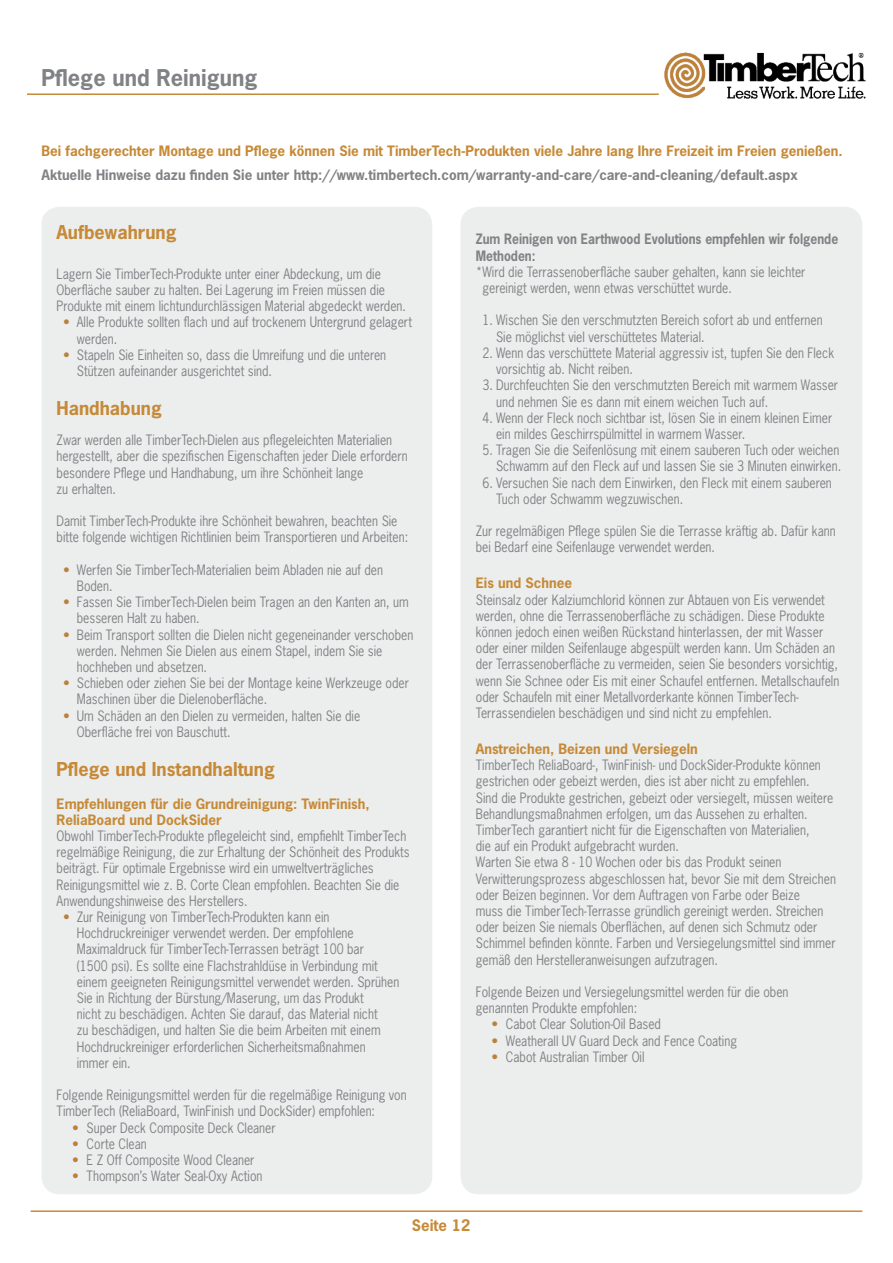
<style>
.page{position:relative;width:893px;height:1263px;background:#fff}
.page>*{position:absolute;margin:0;border:0;box-sizing:border-box;transform-origin:0 0}
.t1{font:700 21.75px "News Gothic Std";color:#808285}
.t2{font:700 18px "News Gothic Std";color:#c68a37}
.t3{font:700 15px "News Gothic Std";color:#c68a37}
.t4{font:13.5px/16.2px "News Gothic Std";color:#808285;scale:.9 1}
.t5{font:700 13.5px/16.2px "News Gothic Std";color:#c68a37}
.t6{font:700 13.5px "News Gothic Std";color:#808285}
.t7{font:700 13.5px/16.2px "News Gothic Std";color:#808285;scale:.9 1}
.s1{color:#bb813b}
</style>
<div class="page">
<hr style="left:27px;top:93px;width:632px;height:2px;background:#c68a37">
<hr style="left:31px;top:1210px;width:831px;height:2px;background:#c68a37">
<img style="left:664px;top:53px;width:201px;height:45px">
<h1 class="t1" style="left:41px;top:63px;width:217px">Pflege und Reinigung</h1>
<p class="t5" style="left:41px;top:143px;width:803px">Bei fachgerechter Montage und Pflege können Sie mit TimberTech-Produkten viele Jahre lang Ihre Freizeit im Freien genießen.</p>
<p class="t6" style="left:41px;top:165px;width:758px">Aktuelle Hinweise dazu finden Sie unter http://www.timbertech.com/warranty-and-care/care-and-cleaning/default.aspx</p>
<h2 class="t2" style="left:57px;top:221px;width:121px">Aufbewahrung</h2>
<p class="t4" style="left:57px;top:265px;width:390px">Lagern Sie TimberTech-Produkte unter einer Abdeckung, um die<br>Oberfläche sauber zu halten. Bei Lagerung im Freien müssen die<br>Produkte mit einem lichtundurchlässigen Material abgedeckt werden.</p>
<p class="t4" style="left:77px;top:314px;width:374px;text-indent:-14px"><span class="s1">•</span> Alle Produkte sollten flach und auf trockenem Untergrund gelagert werden.</p>
<p class="t4" style="left:77px;top:346px;width:345px;text-indent:-14px"><span class="s1">•</span> Stapeln Sie Einheiten so, dass die Umreifung und die unteren<br>Stützen aufeinander ausgerichtet sind.</p>
<h2 class="t2" style="left:57px;top:397px;width:107px">Handhabung</h2>
<p class="t4" style="left:57px;top:432px;width:392px">Zwar werden alle TimberTech-Dielen aus pflegeleichten Materialien hergestellt, aber die spezifischen Eigenschaften jeder Diele erfordern besondere Pflege und Handhabung, um ihre Schönheit lange<br>zu erhalten.</p>
<p class="t4" style="left:57px;top:513px;width:392px">Damit TimberTech-Produkte ihre Schönheit bewahren, beachten Sie bitte folgende wichtigen Richtlinien beim Transportieren und Arbeiten:</p>
<p class="t4" style="left:77px;top:561px;width:342px;text-indent:-14px"><span class="s1">•</span> Werfen Sie TimberTech-Materialien beim Abladen nie auf den<br>Boden.</p>
<p class="t4" style="left:77px;top:594px;width:370px;text-indent:-14px"><span class="s1">•</span> Fassen Sie TimberTech-Dielen beim Tragen an den Kanten an, um besseren Halt zu haben.</p>
<p class="t4" style="left:77px;top:626px;width:375px;text-indent:-14px"><span class="s1">•</span> Beim Transport sollten die Dielen nicht gegeneinander verschoben werden. Nehmen Sie Dielen aus einem Stapel, indem Sie sie hochheben und absetzen.</p>
<p class="t4" style="left:77px;top:675px;width:370px;text-indent:-14px"><span class="s1">•</span> Schieben oder ziehen Sie bei der Montage keine Werkzeuge oder<br>Maschinen über die Dielenoberfläche.</p>
<p class="t4" style="left:77px;top:707px;width:316px;text-indent:-14px"><span class="s1">•</span> Um Schäden an den Dielen zu vermeiden, halten Sie die<br>Oberfläche frei von Bauschutt.</p>
<h2 class="t2" style="left:57px;top:757px;width:220px">Pflege und Instandhaltung</h2>
<p class="t5" style="left:57px;top:795px;width:314px">Empfehlungen für die Grundreinigung: TwinFinish,<br>ReliaBoard und DockSider</p>
<p class="t4" style="left:57px;top:828px;width:394px">Obwohl TimberTech-Produkte pflegeleicht sind, empfiehlt TimberTech regelmäßige Reinigung, die zur Erhaltung der Schönheit des Produkts beiträgt. Für optimale Ergebnisse wird ein umweltverträgliches Reinigungsmittel wie z. B. Corte Clean empfohlen. Beachten Sie die Anwendungshinweise des Herstellers.</p>
<p class="t4" style="left:77px;top:909px;width:360px;text-indent:-14px"><span class="s1">•</span> Zur Reinigung von TimberTech-Produkten kann ein Hochdruckreiniger verwendet werden. Der empfohlene Maximaldruck für TimberTech-Terrassen beträgt 100 bar<br>(1500 psi). Es sollte eine Flachstrahldüse in Verbindung mit einem geeigneten Reinigungsmittel verwendet werden. Sprühen Sie in Richtung der Bürstung/Maserung, um das Produkt<br>nicht zu beschädigen. Achten Sie darauf, das Material nicht<br>zu beschädigen, und halten Sie die beim Arbeiten mit einem Hochdruckreiniger erforderlichen Sicherheitsmaßnahmen immer ein.</p>
<p class="t4" style="left:57px;top:1087px;width:391px">Folgende Reinigungsmittel werden für die regelmäßige Reinigung von<br>TimberTech (ReliaBoard, TwinFinish und DockSider) empfohlen:</p>
<p class="t4" style="left:72px;top:1119px;width:228px"><span class="s1">•</span> Super Deck Composite Deck Cleaner</p>
<p class="t4" style="left:72px;top:1135px;width:85px"><span class="s1">•</span> Corte Clean</p>
<p class="t4" style="left:72px;top:1152px;width:204px"><span class="s1">•</span> E Z Off Composite Wood Cleaner</p>
<p class="t4" style="left:72px;top:1168px;width:213px"><span class="s1">•</span> Thompson’s Water Seal-Oxy Action</p>
<p class="t7" style="left:476px;top:231px;width:404px">Zum Reinigen von Earthwood Evolutions empfehlen wir folgende<br>Methoden:</p>
<p class="t4" style="left:482px;top:264px;width:360px;text-indent:-7px">*Wird die Terrassenoberfläche sauber gehalten, kann sie leichter gereinigt werden, wenn etwas verschüttet wurde.</p>
<p class="t4" style="left:496px;top:312px;width:364px;text-indent:-13px">1. Wischen Sie den verschmutzten Bereich sofort ab und entfernen<br>Sie möglichst viel verschüttetes Material.</p>
<p class="t4" style="left:496px;top:345px;width:377px;text-indent:-13px">2. Wenn das verschüttete Material aggressiv ist, tupfen Sie den Fleck vorsichtig ab. Nicht reiben.</p>
<p class="t4" style="left:496px;top:377px;width:382px;text-indent:-13px">3. Durchfeuchten Sie den verschmutzten Bereich mit warmem Wasser und nehmen Sie es dann mit einem weichen Tuch auf.</p>
<p class="t4" style="left:496px;top:409px;width:375px;text-indent:-13px">4. Wenn der Fleck noch sichtbar ist, lösen Sie in einem kleinen Eimer ein mildes Geschirrspülmittel in warmem Wasser.</p>
<p class="t4" style="left:483px;top:442px;width:400px;text-align:right">5. Tragen Sie die Seifenlösung mit einem sauberen Tuch oder weichen<br>Schwamm auf den Fleck auf und lassen Sie sie 3 Minuten einwirken.</p>
<p class="t4" style="left:496px;top:474px;width:375px;text-indent:-13px">6. Versuchen Sie nach dem Einwirken, den Fleck mit einem sauberen<br>Tuch oder Schwamm wegzuwischen.</p>
<p class="t4" style="left:476px;top:523px;width:401px">Zur regelmäßigen Pflege spülen Sie die Terrasse kräftig ab. Dafür kann bei Bedarf eine Seifenlauge verwendet werden.</p>
<p class="t5" style="left:476px;top:575px;width:98px">Eis und Schnee</p>
<p class="t4" style="left:476px;top:591px;width:405px">Steinsalz oder Kalziumchlorid können zur Abtauen von Eis verwendet werden, ohne die Terrassenoberfläche zu schädigen. Diese Produkte können jedoch einen weißen Rückstand hinterlassen, der mit Wasser oder einer milden Seifenlauge abgespült werden kann. Um Schäden an der Terrassenoberfläche zu vermeiden, seien Sie besonders vorsichtig, wenn Sie Schnee oder Eis mit einer Schaufel entfernen. Metallschaufeln oder Schaufeln mit einer Metallvorderkante können TimberTech-Terrassendielen beschädigen und sind nicht zu empfehlen.</p>
<p class="t5" style="left:476px;top:740px;width:223px">Anstreichen, Beizen und Versiegeln</p>
<p class="t4" style="left:476px;top:757px;width:402px">TimberTech ReliaBoard-, TwinFinish- und DockSider-Produkte können gestrichen oder gebeizt werden, dies ist aber nicht zu empfehlen.<br>Sind die Produkte gestrichen, gebeizt oder versiegelt, müssen weitere Behandlungsmaßnahmen erfolgen, um das Aussehen zu erhalten.<br>TimberTech garantiert nicht für die Eigenschaften von Materialien,<br>die auf ein Produkt aufgebracht wurden.<br>Warten Sie etwa 8 - 10 Wochen oder bis das Produkt seinen Verwitterungsprozess abgeschlossen hat, bevor Sie mit dem Streichen oder Beizen beginnen. Vor dem Auftragen von Farbe oder Beize<br>muss die TimberTech-Terrasse gründlich gereinigt werden. Streichen oder beizen Sie niemals Oberflächen, auf denen sich Schmutz oder Schimmel befinden könnte. Farben und Versiegelungsmittel sind immer gemäß den Herstelleranweisungen aufzutragen.</p>
<p class="t4" style="left:476px;top:984px;width:349px">Folgende Beizen und Versiegelungsmittel werden für die oben genannten Produkte empfohlen:</p>
<p class="t4" style="left:491px;top:1016px;width:190px"><span class="s1">•</span> Cabot Clear Solution-Oil Based</p>
<p class="t4" style="left:491px;top:1032px;width:274px"><span class="s1">•</span> Weatherall UV Guard Deck and Fence Coating</p>
<p class="t4" style="left:491px;top:1048px;width:172px"><span class="s1">•</span> Cabot Australian Timber Oil</p>
<p class="t3" style="left:412px;top:1215px;width:60px">Seite 12</p>
</div>
